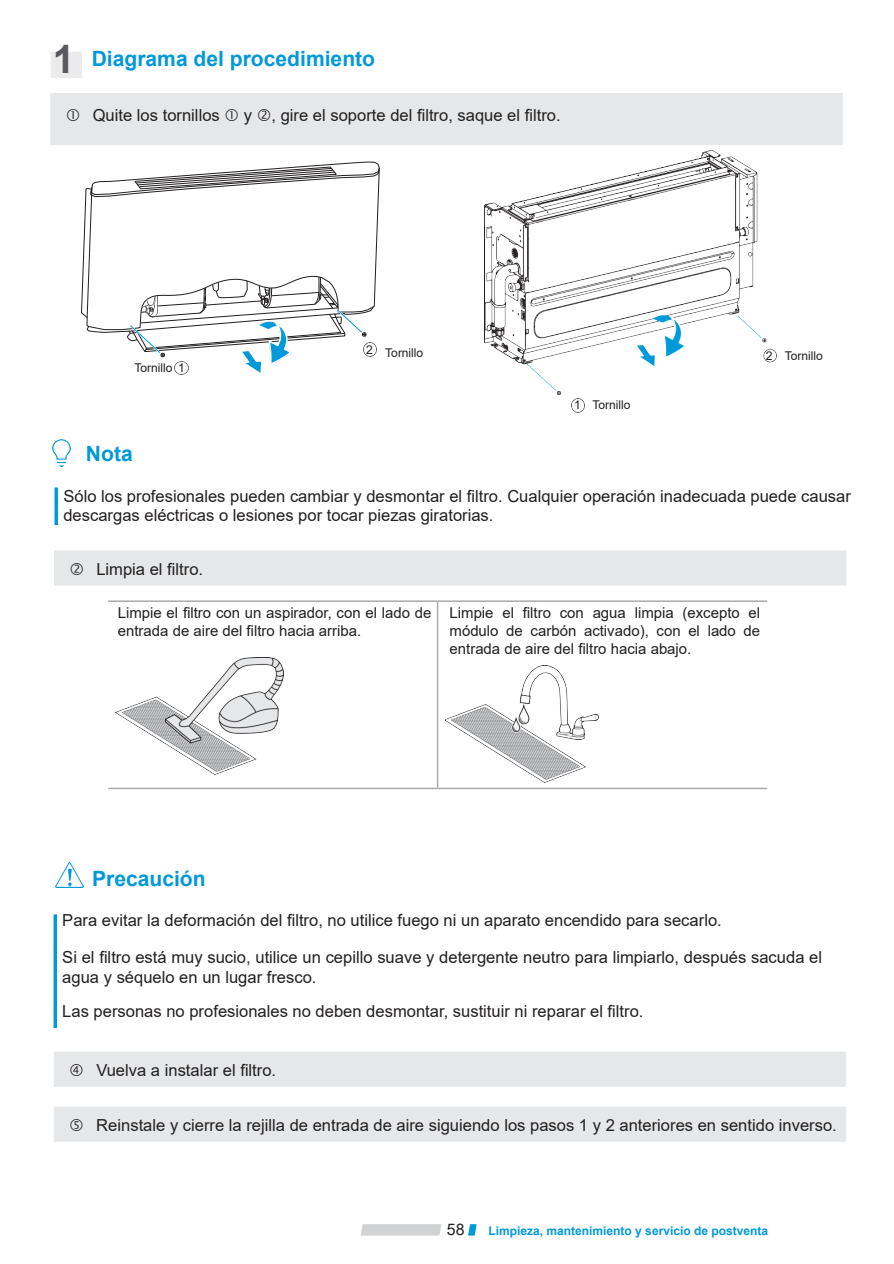
<style>
.page{position:relative;width:894px;height:1264px;background:#fff}
.page>*{position:absolute;margin:0;border:0;box-sizing:border-box;transform-origin:0 0}
.t1{font:700 21px "Arial";color:#0099da}
.t2{font:16.5px/19.8px "Arial";color:#221f1f}
.t3{font:15.9px "Arial";color:#221f1f}
.t4{font:15px/17.9px "Arial";color:#221f1f}
.t5{font:700 12px "Arial";color:#0099da}
.t6{font:12px "Arial";letter-spacing:-.005em;color:#221f1f}
.s1{font-size:39.15px;color:#5a585c}
</style>
<div class="page">
<div style="left:51px;top:93px;width:791px;height:51px;background:#e6e7e8"></div>
<img style="left:248px;top:365px;width:12px;height:7px">
<svg style="left:81px;top:161px;width:299px;height:169px"></svg>
<svg style="left:87px;top:167px;width:293px;height:198px"></svg>
<img style="left:175px;top:361px;width:13px;height:14px">
<div style="left:54px;top:551px;width:791px;height:34px;background:#e6e7e8"></div>
<div style="left:54px;top:1051px;width:791px;height:34px;background:#e6e7e8;border:1px solid #e6e7e8"></div>
<div style="left:54px;top:1106px;width:791px;height:34px;background:#e6e7e8;border:1px solid #e6e7e8"></div>
<div style="left:51px;top:52px;width:30px;height:25px;background:#ebebeb"></div>
<svg style="left:53px;top:914px;width:4px;height:113px"></svg>
<svg style="left:54px;top:487px;width:4px;height:38px"></svg>
<img style="left:571px;top:398px;width:13px;height:14px">
<img style="left:484px;top:150px;width:292px;height:244px">
<img style="left:55px;top:862px;width:28px;height:25px">
<img style="left:52px;top:439px;width:18px;height:27px">
<svg style="left:109px;top:601px;width:657px;height:186px"></svg>
<hr style="left:108px;top:600px;width:329px;height:1px;background:#a7a9ac">
<hr style="left:437px;top:600px;width:329px;height:1px;background:#a7a9ac">
<hr style="left:436px;top:602px;width:2px;height:185px;background:#a7a9ac">
<hr style="left:108px;top:787px;width:329px;height:2px;background:#a7a9ac">
<hr style="left:437px;top:787px;width:329px;height:2px;background:#a7a9ac">
<hr style="left:108px;top:602px;width:2px;height:185px;background:#fff">
<hr style="left:765px;top:602px;width:1px;height:185px;background:#fff">
<img style="left:116px;top:657px;width:167px;height:117px">
<img style="left:445px;top:665px;width:153px;height:117px">
<svg style="left:361px;top:1224px;width:79px;height:10px"></svg>
<svg style="left:468px;top:1224px;width:8px;height:10px"></svg>
<p class="t1" style="left:53px;top:44px;width:324px"><span class="s1">1</span> Diagrama del procedimiento</p>
<p class="t2" style="left:93px;top:105px;width:128px">Quite los tornillos</p>
<p class="t2" style="left:244px;top:105px;width:318px">y , gire el soporte del filtro, saque el filtro.</p>
<p class="t6" style="left:178px;top:359px;width:8px">1</p>
<p class="t6" style="left:134px;top:359px;width:39px">Tornillo</p>
<p class="t6" style="left:366px;top:341px;width:8px">2</p>
<p class="t6" style="left:385px;top:344px;width:39px">Tornillo</p>
<p class="t6" style="left:574px;top:397px;width:8px">1</p>
<p class="t6" style="left:592px;top:397px;width:39px">Tornillo</p>
<p class="t6" style="left:765px;top:347px;width:8px">2</p>
<p class="t6" style="left:784px;top:347px;width:39px">Tornillo</p>
<p class="t1" style="left:86px;top:438px;width:48px">Nota</p>
<p class="t2" style="left:63px;top:485px;width:788px">Sólo los profesionales pueden cambiar y desmontar el filtro. Cualquier operación inadecuada puede causar descargas eléctricas o lesiones por tocar piezas giratorias.</p>
<p class="t2" style="left:96px;top:559px;width:108px">Limpia el filtro.</p>
<p class="t4" style="left:118px;top:603px;width:315px">Limpie el filtro con un aspirador, con el lado de entrada de aire del filtro hacia arriba.</p>
<p class="t4" style="left:449px;top:603px;width:312px;text-align:justify">Limpie el filtro con agua limpia (excepto el módulo de carbón activado), con el lado de entrada de aire del filtro hacia abajo.</p>
<p class="t1" style="left:92px;top:863px;width:115px">Precaución</p>
<p class="t2" style="left:62px;top:910px;width:661px">Para evitar la deformación del filtro, no utilice fuego ni un aparato encendido para secarlo.</p>
<p class="t2" style="left:62px;top:947px;width:761px">Si el filtro está muy sucio, utilice un cepillo suave y detergente neutro para limpiarlo, después sacuda el agua y séquelo en un lugar fresco.</p>
<p class="t2" style="left:62px;top:1000px;width:582px">Las personas no profesionales no deben desmontar, sustituir ni reparar el filtro.</p>
<p class="t2" style="left:96px;top:1060px;width:181px">Vuelva a instalar el filtro.</p>
<p class="t2" style="left:96px;top:1114px;width:742px">Reinstale y cierre la rejilla de entrada de aire siguiendo los pasos 1 y 2 anteriores en sentido inverso.</p>
<p class="t3" style="left:447px;top:1217px;width:19px">58</p>
<p class="t5" style="left:488px;top:1221px;width:281px">Limpieza, mantenimiento y servicio de postventa</p>
</div>
